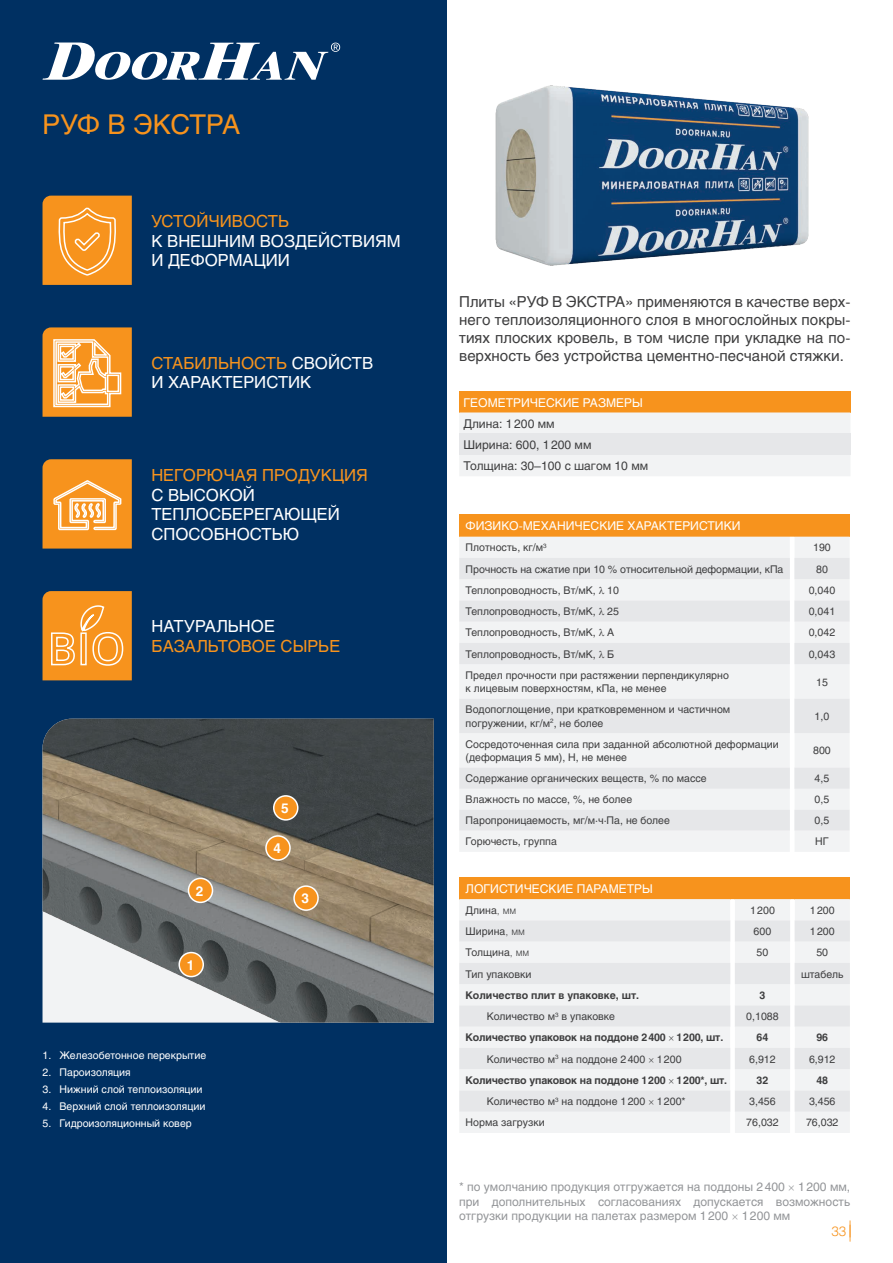
<style>
.page{position:relative;width:893px;height:1263px;background:#fff}
.page>*{position:absolute;margin:0;border:0;box-sizing:border-box;transform-origin:0 0}
.t1{font:27px "Helios C";letter-spacing:-.02em;color:#f7931d}
.t2{font:16.5px/19.8px "Helios C";color:#fff}
.t3{font:16.5px "Helios C";color:#f7931d}
.t4{font:15px/18px "Helios C";color:#3e3e3f;text-align:justify}
.t5{font:700 13.5px "Helios C";color:#fff}
.t6{font:13.5px "Helios Light C";color:#f7931d}
.t7{font:12px/14.4px "Helios C";color:#939598;text-align:justify}
.t8{font:12px "Helios C";color:#fff}
.t9{font:12px/21.3px "Helios C";color:#3e3e3f}
.t10{font:10.5px/13.5px "Helios C";color:#3e3e3f}
.t11{font:700 10.5px "Helios C";letter-spacing:-.015em;color:#3e3e3f}
.t12{font:10.5px "Helios C";color:#fff}
.s1{color:#f7931d}
.s2{font-family:"Helios Light C"}
</style>
<div class="page">
<div style="left:0;top:0;width:446px;height:1263px;background:#003062"></div>
<svg style="left:850px;top:1220px;width:1px;height:22px"></svg>
<img style="left:43px;top:719px;width:391px;height:303px">
<img style="left:495px;top:85px;width:314px;height:181px">
<svg style="left:43px;top:459px;width:89px;height:90px;background:#f5a03c"></svg>
<svg style="left:43px;top:327px;width:89px;height:90px;background:#f5aa51"></svg>
<svg style="left:43px;top:43px;width:297px;height:242px"></svg>
<div style="left:459px;top:391px;width:391px;height:21px;background:#f7931d"></div>
<div style="left:459px;top:412px;width:391px;height:64px;background:#f2f3f4"></div>
<div style="left:459px;top:434px;width:391px;height:21px;background:#e6e7e9"></div>
<div style="left:459px;top:877px;width:391px;height:22px;background:#f7931d"></div>
<div style="left:459px;top:899px;width:391px;height:234px;background:#f2f3f4"></div>
<svg style="left:730px;top:899px;width:65px;height:234px"></svg>
<svg style="left:459px;top:920px;width:391px;height:192px;fill:#e6e7e9"></svg>
<div style="left:459px;top:514px;width:391px;height:23px;background:#f7931d"></div>
<div style="left:459px;top:537px;width:390px;height:315px;background:#f2f3f4"></div>
<svg style="left:790px;top:537px;width:4px;height:315px"></svg>
<div style="left:459px;top:558px;width:391px;height:273px;background:#eeeef0"></div>
<div style="left:179px;top:952px;width:24px;height:24px;background:#f7931d;border-radius:50%"></div>
<div style="left:178px;top:952px;width:26px;height:25px;border:2px solid #fff;border-radius:50%"></div>
<div style="left:188px;top:878px;width:24px;height:24px;background:#f7931d;border-radius:50%"></div>
<div style="left:188px;top:878px;width:25px;height:25px;border:2px solid #fff;border-radius:50%"></div>
<div style="left:294px;top:886px;width:24px;height:24px;background:#f7931d;border-radius:50%"></div>
<div style="left:293px;top:885px;width:26px;height:26px;border:2px solid #fff;border-radius:50%"></div>
<div style="left:266px;top:836px;width:24px;height:24px;background:#f7931d;border-radius:50%"></div>
<div style="left:265px;top:835px;width:26px;height:26px;border:2px solid #fff;border-radius:50%"></div>
<div style="left:274px;top:796px;width:24px;height:24px;background:#f7931d;border-radius:50%"></div>
<div style="left:273px;top:795px;width:25px;height:26px;border:2px solid #fff;border-radius:50%"></div>
<svg style="left:43px;top:591px;width:89px;height:89px;background:#f69d33"></svg>
<svg style="left:669px;top:1036px;width:4px;height:5px"></svg>
<svg style="left:649px;top:1057px;width:4px;height:5px"></svg>
<svg style="left:669px;top:1079px;width:4px;height:4px"></svg>
<svg style="left:649px;top:1100px;width:4px;height:5px"></svg>
<svg style="left:599px;top:586px;width:5px;height:8px"></svg>
<svg style="left:599px;top:608px;width:5px;height:7px"></svg>
<svg style="left:599px;top:629px;width:5px;height:7px"></svg>
<svg style="left:599px;top:650px;width:5px;height:8px"></svg>
<h1 class="t1" style="left:43px;top:108px;width:199px">РУФ В ЭКСТРА</h1>
<h2 class="t3" style="left:151px;top:211px;width:139px">УСТОЙЧИВОСТЬ</h2>
<h2 class="t2" style="left:151px;top:231px;width:251px">К ВНЕШНИМ ВОЗДЕЙСТВИЯМ<br>И ДЕФОРМАЦИИ</h2>
<h2 class="t2" style="left:151px;top:353px;width:223px"><span class="s1">СТАБИЛЬНОСТЬ</span> СВОЙСТВ<br>И ХАРАКТЕРИСТИК</h2>
<h2 class="t3" style="left:151px;top:465px;width:218px">НЕГОРЮЧАЯ ПРОДУКЦИЯ</h2>
<h2 class="t2" style="left:151px;top:485px;width:190px">С ВЫСОКОЙ<br>ТЕПЛОСБЕРЕГАЮЩЕЙ<br>СПОСОБНОСТЬЮ</h2>
<h2 class="t2" style="left:152px;top:616px;width:125px">НАТУРАЛЬНОЕ</h2>
<h2 class="t3" style="left:152px;top:636px;width:190px">БАЗАЛЬТОВОЕ СЫРЬЕ</h2>
<p class="t5" style="left:281px;top:800px;width:9px">5</p>
<p class="t5" style="left:196px;top:883px;width:9px">2</p>
<p class="t5" style="left:187px;top:957px;width:9px">1</p>
<p class="t12" style="left:43px;top:1049px;width:165px">1. Железобетонное перекрытие</p>
<p class="t12" style="left:43px;top:1066px;width:90px">2. Пароизоляция</p>
<p class="t12" style="left:43px;top:1083px;width:162px">3. Нижний слой теплоизоляции</p>
<p class="t12" style="left:43px;top:1100px;width:164px">4. Верхний слой теплоизоляции</p>
<p class="t12" style="left:43px;top:1117px;width:151px">5. Гидроизоляционный ковер</p>
<p class="t5" style="left:273px;top:840px;width:9px">4</p>
<p class="t5" style="left:301px;top:891px;width:9px">3</p>
<h3 class="t4" style="left:459px;top:292px;width:393px">Плиты «РУФ В ЭКСТРА» применяются в качестве верх&shy;него теплоизоляционного слоя в многослойных покры&shy;тиях плоских кровель, в том числе при укладке на по&shy;верхность без устройства цементно-песчаной стяжки.</h3>
<p class="t8" style="left:463px;top:395px;width:181px">ГЕОМЕТРИЧЕСКИЕ РАЗМЕРЫ</p>
<p class="t9" style="left:463px;top:413px;width:186px">Длина: 1 200 мм<br>Ширина: 600, 1 200 мм<br>Толщина: 30–100 с шагом 10 мм</p>
<p class="t8" style="left:466px;top:519px;width:276px">ФИЗИКО-МЕХАНИЧЕСКИЕ ХАРАКТЕРИСТИКИ</p>
<p class="t10" style="left:466px;top:541px;width:83px">Плотность, кг/м<sup>3</sup></p>
<p class="t10" style="left:813px;top:541px;width:19px">190</p>
<p class="t10" style="left:466px;top:562px;width:319px">Прочность на сжатие при 10 % относительной деформации, кПа</p>
<p class="t10" style="left:816px;top:562px;width:13px">80</p>
<p class="t10" style="left:466px;top:583px;width:155px">Теплопроводность, Вт/мК, 10</p>
<p class="t10" style="left:809px;top:583px;width:28px">0,040</p>
<p class="t10" style="left:466px;top:605px;width:155px">Теплопроводность, Вт/мК, 25</p>
<p class="t10" style="left:809px;top:605px;width:28px">0,041</p>
<p class="t10" style="left:466px;top:626px;width:150px">Теплопроводность, Вт/мК, А</p>
<p class="t10" style="left:809px;top:626px;width:28px">0,042</p>
<p class="t10" style="left:466px;top:647px;width:150px">Теплопроводность, Вт/мК, Б</p>
<p class="t10" style="left:809px;top:647px;width:28px">0,043</p>
<p class="t10" style="left:466px;top:668px;width:265px">Предел прочности при растяжении перпендикулярно к лицевым поверхностям, кПа, не менее</p>
<p class="t10" style="left:816px;top:675px;width:13px">15</p>
<p class="t10" style="left:466px;top:703px;width:266px">Водопоглощение, при кратковременном и частичном погружении, кг/м<sup>2</sup>, не более</p>
<p class="t10" style="left:815px;top:709px;width:16px">1,0</p>
<p class="t10" style="left:466px;top:737px;width:315px">Сосредоточенная сила при заданной абсолютной деформации (деформация 5 мм), Н, не менее</p>
<p class="t10" style="left:813px;top:744px;width:19px">800</p>
<p class="t10" style="left:466px;top:772px;width:242px">Содержание органических веществ, % по массе</p>
<p class="t10" style="left:815px;top:772px;width:16px">4,5</p>
<p class="t10" style="left:466px;top:793px;width:168px">Влажность по массе, %, не более</p>
<p class="t10" style="left:815px;top:793px;width:16px">0,5</p>
<p class="t10" style="left:466px;top:814px;width:206px">Паропроницаемость, мг/м·ч·Па, не более</p>
<p class="t10" style="left:815px;top:814px;width:16px">0,5</p>
<p class="t10" style="left:466px;top:835px;width:93px">Горючесть, группа</p>
<p class="t10" style="left:815px;top:835px;width:15px">НГ</p>
<p class="t8" style="left:466px;top:881px;width:189px">ЛОГИСТИЧЕСКИЕ ПАРАМЕТРЫ</p>
<p class="t10" style="left:466px;top:903px;width:52px">Длина<span class="s2">, мм</span></p>
<p class="t10" style="left:750px;top:903px;width:26px">1 200</p>
<p class="t10" style="left:810px;top:903px;width:26px">1 200</p>
<p class="t10" style="left:466px;top:924px;width:61px">Ширина<span class="s2">, мм</span></p>
<p class="t10" style="left:754px;top:924px;width:19px">600</p>
<p class="t10" style="left:810px;top:924px;width:26px">1 200</p>
<p class="t10" style="left:466px;top:946px;width:65px">Толщина<span class="s2">, мм</span></p>
<p class="t10" style="left:757px;top:946px;width:13px">50</p>
<p class="t10" style="left:816px;top:946px;width:13px">50</p>
<p class="t10" style="left:466px;top:967px;width:67px">Тип упаковки</p>
<p class="t10" style="left:801px;top:967px;width:44px">штабель</p>
<p class="t11" style="left:466px;top:989px;width:175px">Количество плит в упаковке, шт.</p>
<p class="t11" style="left:759px;top:989px;width:7px">3</p>
<p class="t10" style="left:487px;top:1009px;width:129px">Количество м<sup>3</sup> в упаковке</p>
<p class="t10" style="left:746px;top:1009px;width:34px">0,1088</p>
<p class="t11" style="left:466px;top:1031px;width:259px">Количество упаковок на поддоне 2400 1200, шт.</p>
<p class="t11" style="left:757px;top:1031px;width:13px">64</p>
<p class="t11" style="left:816px;top:1031px;width:13px">96</p>
<p class="t10" style="left:487px;top:1052px;width:196px">Количество м<sup>3</sup> на поддоне 2 400 1 200</p>
<p class="t10" style="left:749px;top:1052px;width:28px">6,912</p>
<p class="t10" style="left:809px;top:1052px;width:28px">6,912</p>
<p class="t11" style="left:466px;top:1074px;width:263px">Количество упаковок на поддоне 1200 1200*, шт.</p>
<p class="t11" style="left:757px;top:1074px;width:13px">32</p>
<p class="t11" style="left:816px;top:1074px;width:13px">48</p>
<p class="t10" style="left:487px;top:1094px;width:200px">Количество м<sup>3</sup> на поддоне 1 200 1 200*</p>
<p class="t10" style="left:749px;top:1094px;width:28px">3,456</p>
<p class="t10" style="left:809px;top:1094px;width:28px">3,456</p>
<p class="t10" style="left:466px;top:1116px;width:81px">Норма загрузки</p>
<p class="t10" style="left:746px;top:1116px;width:34px">76,032</p>
<p class="t10" style="left:806px;top:1116px;width:34px">76,032</p>
<p class="t7" style="left:459px;top:1180px;width:393px">* по умолчанию продукция отгружается на поддоны 2 400 1 200 мм, при дополнительных согласованиях допускается возможность отгрузки продукции на палетах размером 1 200 1 200 мм</p>
<p class="t6" style="left:831px;top:1223px;width:17px">33</p>
</div>
